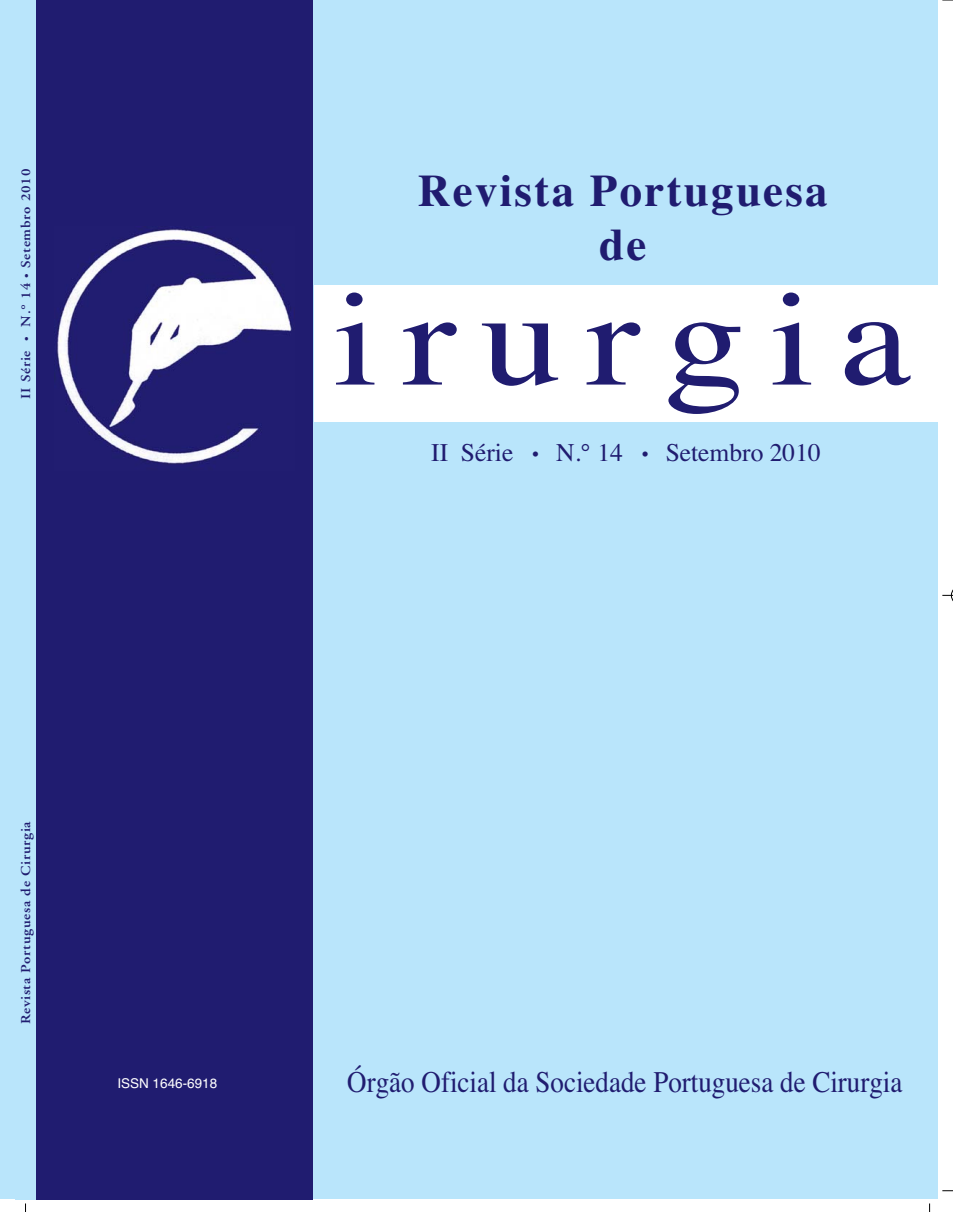
<style>
.page{position:relative;width:953px;height:1212px;background:#fff}
.page>*{position:absolute;margin:0;border:0;box-sizing:border-box;transform-origin:0 0}
.t1{font:135px "Times";letter-spacing:.15em;color:#201c70;scale:1.2 1}
.t2{font:700 45px/54px "Times";letter-spacing:.05em;color:#201c70;text-align:center}
.t3{font:30px "Times";color:#201c70;scale:.9 1}
.t4{font:25.5px "Times";color:#201c70}
.t5{font:600 13.5px "Adobe Garamond";letter-spacing:.05em;color:#201c70;scale:1.1 1}
.t6{font:13.5px "Helvetica";color:#fff}
.s1{font-size:10.5px}
.s2{font-size:18px}
</style>
<div class="page">
<div style="left:15px;top:0;width:21px;height:1200px;background:#b9e5fb"></div>
<div style="left:36px;top:0;width:902px;height:1199px;background:#b9e5fb"></div>
<div style="left:314px;top:286px;width:624px;height:136px;background:#fff"></div>
<div style="left:36px;top:0;width:277px;height:1199px;background:#201c70"></div>
<img style="left:54px;top:229px;width:238px;height:235px">
<div style="left:0;top:0;width:15px;height:1199px;background:#b9e5fb"></div>
<svg style="left:942px;top:591px;width:10px;height:9px"></svg>
<p class="t5" style="left:20px;top:399px;width:211px;rotate:-90deg">II Série <span class="s1">•</span> N.° 14 <span class="s1">•</span> Setembro 2010</p>
<p class="t2" style="left:418px;top:168px;width:411px">Revista Portuguesa de</p>
<p class="t1" style="left:333px;top:290px;width:483px">irurgia</p>
<p class="t4" style="left:431px;top:444px;width:391px">II Série <span class="s2">•</span> N.° 14 <span class="s2">•</span> Setembro 2010</p>
<p class="t5" style="left:20px;top:1024px;width:186px;rotate:-90deg">Revista Portuguesa de Cirurgia</p>
<p class="t6" style="left:117px;top:1078px;width:101px">ISSN 1646-6918</p>
<p class="t3" style="left:347px;top:1071px;width:618px">Órgão Oficial da Sociedade Portuguesa de Cirurgia</p>
</div>
